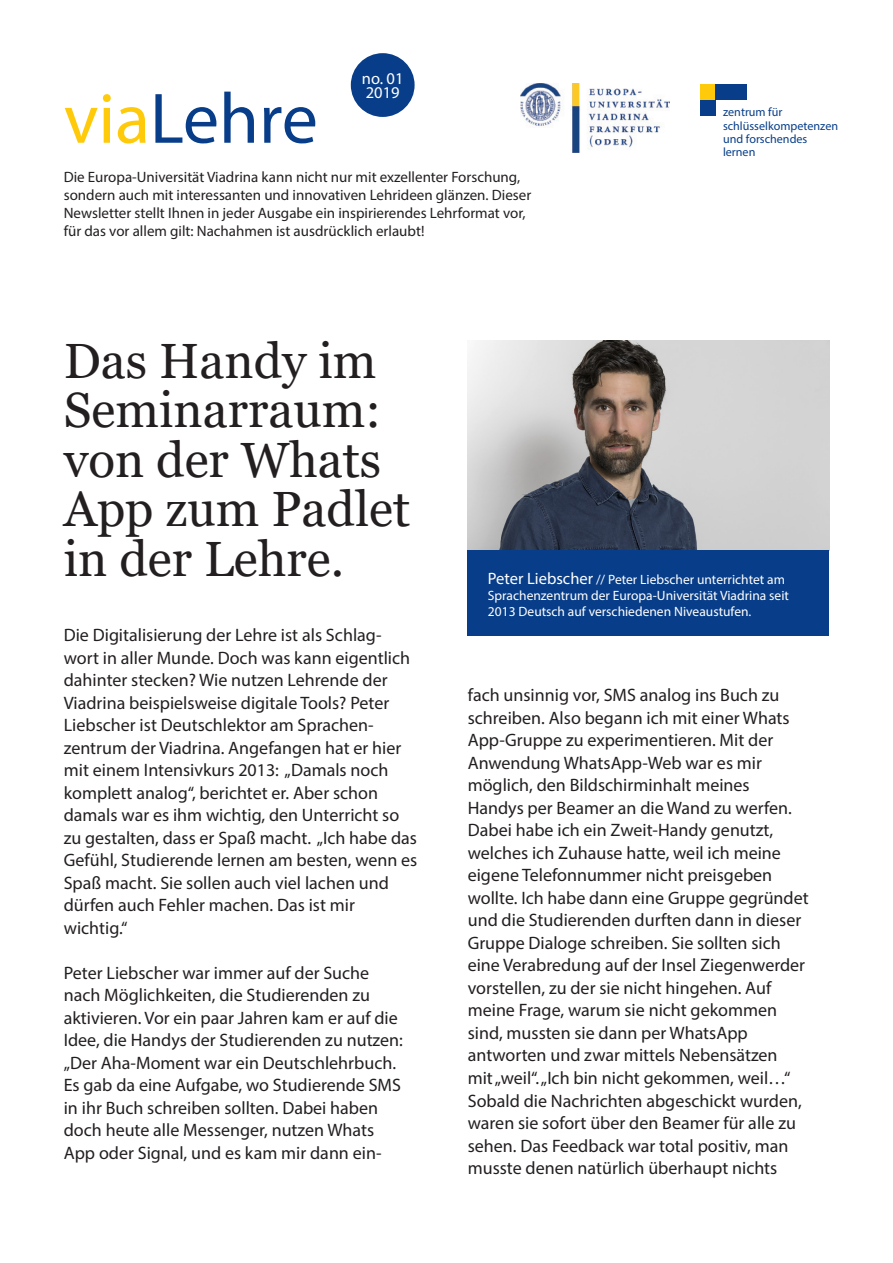
<style>
.page{position:relative;width:893px;height:1263px;background:#fff}
.page>*{position:absolute;margin:0;border:0;box-sizing:border-box;transform-origin:0 0}
.t1{font:72px "Myriad Pro";color:#083e89}
.t2{font:49.5px "Georgia";color:#231f20}
.t3{font:18px/22.5px "Myriad Pro";color:#231f20}
.t4{font:16.5px "Myriad Pro";color:#fff}
.t5{font:15px/18px "Myriad Pro";color:#231f20}
.t6{font:13.5px/16.2px "Myriad Pro";color:#fff}
.t7{font:12.15px/13.4px "Myriad Pro";color:#083e89}
.s1{color:#feca0a}
.s2{font-size:16.5px}
</style>
<div class="page">
<div style="left:700px;top:100px;width:15px;height:16px;background:#083e89"></div>
<div style="left:700px;top:85px;width:15px;height:15px;background:#feca0a"></div>
<div style="left:715px;top:85px;width:32px;height:15px;background:#083e89"></div>
<img style="left:521px;top:84px;width:149px;height:69px">
<div style="left:351px;top:53px;width:64px;height:64px;background:#083e89;border-radius:50%"></div>
<img style="left:468px;top:340px;width:361px;height:211px">
<div style="left:468px;top:551px;width:361px;height:85px;background:#083e89"></div>
<h1 class="t1" style="left:64px;top:74px;width:256px"><span class="s1">via</span>Lehre</h1>
<p class="t4" style="left:362px;top:69px;width:43px">no. 01</p>
<p class="t4" style="left:366px;top:82px;width:35px">2019</p>
<p class="t5" style="left:64px;top:168px;width:469px">Die Europa-Universität Viadrina kann nicht nur mit exzellenter Forschung, sondern auch mit interessanten und innovativen Lehrideen glänzen. Dieser Newsletter stellt Ihnen in jeder Ausgabe ein inspirierendes Lehrformat vor, für das vor allem gilt: Nachahmen ist ausdrücklich erlaubt!</p>
<p class="t7" style="left:723px;top:105px;width:117px">zentrum für schlüsselkompetenzen und forschendes</p>
<p class="t7" style="left:723px;top:145px;width:34px">lernen</p>
<p class="t2" style="left:64px;top:331px;width:314px">Das Handy im</p>
<p class="t2" style="left:64px;top:380px;width:319px">Seminarraum:</p>
<p class="t2" style="left:64px;top:430px;width:319px">von der Whats</p>
<p class="t2" style="left:64px;top:479px;width:348px">App zum Padlet</p>
<p class="t2" style="left:64px;top:529px;width:282px">in der Lehre.</p>
<p class="t3" style="left:64px;top:624px;width:319px">Die Digitalisierung der Lehre ist als Schlag-</p>
<p class="t3" style="left:64px;top:646px;width:348px">wort in aller Munde. Doch was kann eigentlich dahinter stecken? Wie nutzen Lehrende der Viadrina beispielsweise digitale Tools? Peter Liebscher ist Deutschlektor am Sprachen-</p>
<p class="t3" style="left:64px;top:736px;width:355px">zentrum der Viadrina. Angefangen hat er hier mit einem Intensivkurs 2013: „Damals noch komplett analog“, berichtet er. Aber schon damals war es ihm wichtig, den Unterricht so zu gestalten, dass er Spaß macht. „Ich habe das Gefühl, Studierende lernen am besten, wenn es</p>
<p class="t3" style="left:64px;top:871px;width:327px">Spaß macht. Sie sollen auch viel lachen und</p>
<p class="t3" style="left:64px;top:894px;width:293px">dürfen auch Fehler machen. Das ist mir</p>
<p class="t3" style="left:64px;top:916px;width:65px">wichtig.“</p>
<p class="t3" style="left:64px;top:961px;width:307px">Peter Liebscher war immer auf der Suche</p>
<p class="t3" style="left:64px;top:984px;width:308px">nach Möglichkeiten, die Studierenden zu</p>
<p class="t3" style="left:64px;top:1006px;width:336px">aktivieren. Vor ein paar Jahren kam er auf die</p>
<p class="t3" style="left:64px;top:1029px;width:341px">Idee, die Handys der Studierenden zu nutzen:</p>
<p class="t3" style="left:64px;top:1051px;width:334px">„Der Aha-Moment war ein Deutschlehrbuch.</p>
<p class="t3" style="left:64px;top:1074px;width:339px">Es gab da eine Aufgabe, wo Studierende SMS</p>
<p class="t3" style="left:64px;top:1096px;width:316px">in ihr Buch schreiben sollten. Dabei haben</p>
<p class="t3" style="left:64px;top:1119px;width:312px">doch heute alle Messenger, nutzen Whats</p>
<p class="t3" style="left:64px;top:1141px;width:319px">App oder Signal, und es kam mir dann ein-</p>
<p class="t6" style="left:488px;top:571px;width:302px"><span class="s2">Peter Liebscher</span> // Peter Liebscher unterrichtet am<br>Sprachenzentrum der Europa-Universität Viadrina seit<br>2013 Deutsch auf verschiedenen Niveaustufen.</p>
<p class="t3" style="left:468px;top:684px;width:313px">fach unsinnig vor, SMS analog ins Buch zu</p>
<p class="t3" style="left:468px;top:706px;width:323px">schreiben. Also begann ich mit einer Whats</p>
<p class="t3" style="left:468px;top:729px;width:307px">App-Gruppe zu experimentieren. Mit der</p>
<p class="t3" style="left:468px;top:751px;width:296px">Anwendung WhatsApp-Web war es mir</p>
<p class="t3" style="left:468px;top:774px;width:283px">möglich, den Bildschirminhalt meines</p>
<p class="t3" style="left:468px;top:796px;width:326px">Handys per Beamer an die Wand zu werfen.</p>
<p class="t3" style="left:468px;top:819px;width:307px">Dabei habe ich ein Zweit-Handy genutzt,</p>
<p class="t3" style="left:468px;top:841px;width:315px">welches ich Zuhause hatte, weil ich meine</p>
<p class="t3" style="left:468px;top:864px;width:306px">eigene Telefonnummer nicht preisgeben</p>
<p class="t3" style="left:468px;top:886px;width:342px">wollte. Ich habe dann eine Gruppe gegründet</p>
<p class="t3" style="left:468px;top:909px;width:335px">und die Studierenden durften dann in dieser</p>
<p class="t3" style="left:468px;top:931px;width:315px">Gruppe Dialoge schreiben. Sie sollten sich</p>
<p class="t3" style="left:468px;top:954px;width:339px">eine Verabredung auf der Insel Ziegenwerder</p>
<p class="t3" style="left:468px;top:976px;width:305px">vorstellen, zu der sie nicht hingehen. Auf</p>
<p class="t3" style="left:468px;top:999px;width:311px">meine Frage, warum sie nicht gekommen</p>
<p class="t3" style="left:468px;top:1021px;width:282px">sind, mussten sie dann per WhatsApp</p>
<p class="t3" style="left:468px;top:1044px;width:311px">antworten und zwar mittels Nebensätzen</p>
<p class="t3" style="left:468px;top:1066px;width:324px">mit „weil“. „Ich bin nicht gekommen, weil…“</p>
<p class="t3" style="left:468px;top:1089px;width:336px">Sobald die Nachrichten abgeschickt wurden,</p>
<p class="t3" style="left:468px;top:1111px;width:330px">waren sie sofort über den Beamer für alle zu</p>
<p class="t3" style="left:468px;top:1134px;width:322px">sehen. Das Feedback war total positiv, man musste denen natürlich überhaupt nichts</p>
</div>
